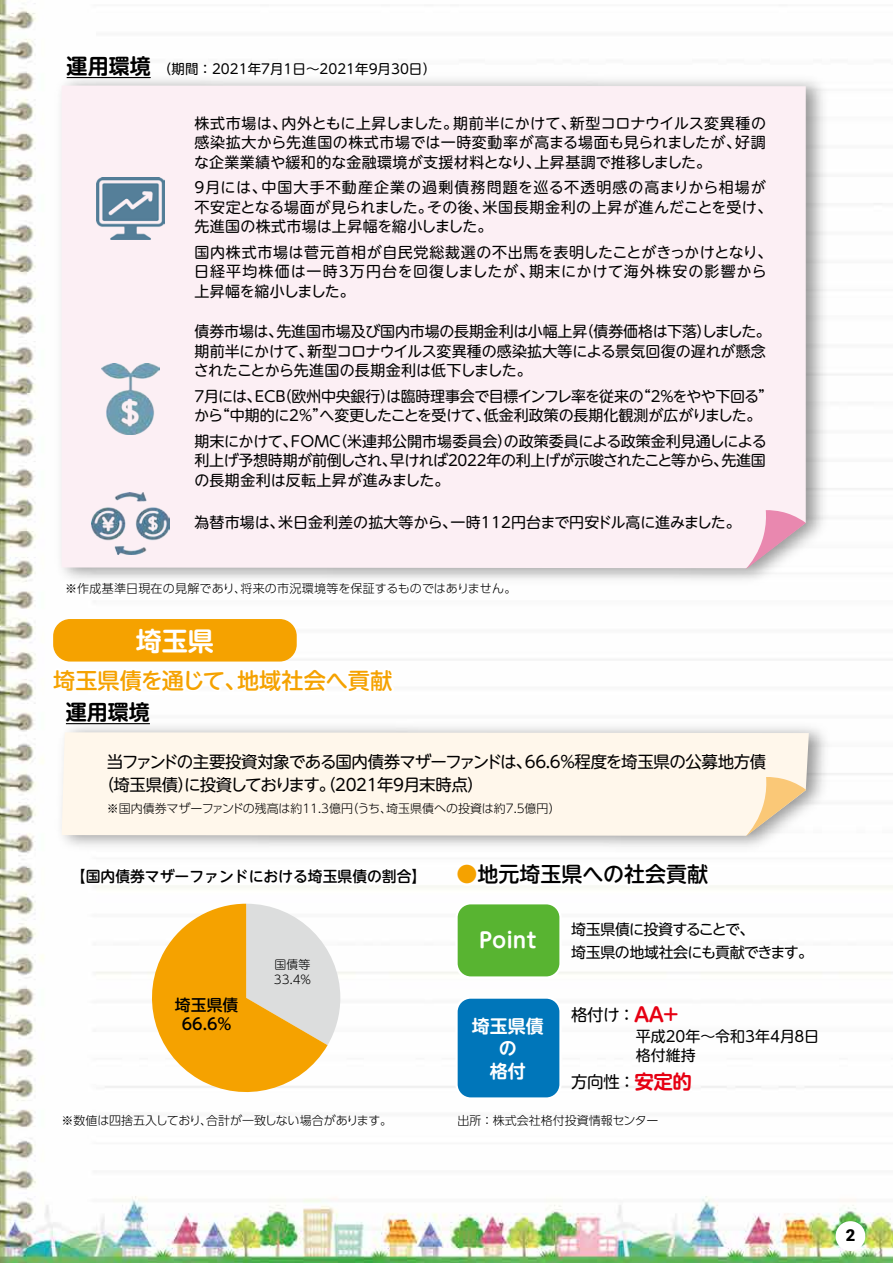
<style>
.page{position:relative;width:893px;height:1263px;background:#fff}
.page>*{position:absolute;margin:0;border:0;box-sizing:border-box;transform-origin:0 0}
.t1{font:700 26.1px "UD Shin M Go Pro De";color:#fff}
.t2{font:500 22.2px "UD Shin M Go Pro";color:#f5a200}
.t3{font:500 21px "UD Shin M Go Pro";color:#000}
.t4{font:700 21px "UD Shin M Go Pro De";color:#000}
.t5{font:700 21px "UD Shin M Go Pro De";color:#fff}
.t6{font:700 18px/22.5px "UD Shin M Go Pro De";color:#fff;text-align:center}
.t7{font:16.5px/22.5px "UD Shin M Go Pro";letter-spacing:-.03em;color:#000}
.t8{font:900 16.5px "Roboto";color:#000}
.t9{font:500 15.9px/18.9px "UD Shin M Go Pro";color:#000;text-align:center}
.t10{font:15px/19.5px "UD Shin M Go Pro";color:#000}
.t11{font:15px/19.5px "UD Shin M Go Pro";letter-spacing:.025em;color:#000}
.t12{font:15px/19.5px "UD Shin M Go Pro";letter-spacing:.05em;color:#000}
.t13{font:15px/22.5px "UD Shin M Go Pro";letter-spacing:-.05em;color:#000}
.t14{font:500 15px "UD Shin M Go Pro";color:#000}
.t15{font:13.5px "UD Shin M Go Pro";color:#000}
.t16{font:300 12px "UD Shin Go Pro";color:#000}
.t17{font:300 11.85px/14.9px "UD Shin M Go Pro";color:#000}
.s1{color:#f5a200}
.s2{font-family:"UD Shin M Go Pro De";font-weight:700;font-size:19.5px;color:#e60012}
</style>
<div class="page">
<img style="left:0;top:0;width:893px;height:1263px">
<img style="left:51px;top:68px;width:783px;height:522px">
<div style="left:62px;top:86px;width:744px;height:482px;background:#fceff4"></div>
<svg style="left:745px;top:510px;width:61px;height:60px"></svg>
<svg style="left:455px;top:902px;width:107px;height:77px;background:#6dbd4b"></svg>
<svg style="left:455px;top:996px;width:107px;height:104px;background:#1c85c1"></svg>
<svg style="left:49px;top:650px;width:347px;height:47px"></svg>
<div style="left:455px;top:863px;width:24px;height:23px;border:4px solid #fff;border-radius:50%"></div>
<svg style="left:473px;top:857px;width:239px;height:33px"></svg>
<div style="left:53px;top:619px;width:244px;height:42px;background:#f5a200;border-radius:17px"></div>
<img style="left:51px;top:715px;width:786px;height:142px">
<div style="left:62px;top:732px;width:747px;height:104px;background:#fff7eb"></div>
<img style="left:91px;top:492px;width:78px;height:62px">
<img style="left:96px;top:178px;width:68px;height:61px">
<img style="left:101px;top:363px;width:58px;height:71px">
<svg style="left:746px;top:777px;width:60px;height:59px;background:#efdcbe"></svg>
<hr style="left:67px;top:77px;width:84px;height:1px;background:#000">
<hr style="left:66px;top:723px;width:84px;height:1px;background:#000">
<svg style="left:78px;top:738px;width:341px;height:367px"></svg>
<div style="left:836px;top:1221px;width:29px;height:30px;background:#fff;border-radius:50%"></div>
<h3 class="t4" style="left:67px;top:49px;width:85px">運用環境</h3>
<p class="t15" style="left:158px;top:58px;width:279px">（期間：2021年7月1日～2021年9月30日）</p>
<p class="t10" style="left:194px;top:113px;width:573px;text-align:justify">株式市場は、内外ともに上昇しました。期前半にかけて、新型コロナウイルス変異種の感染拡大から先進国の株式市場では一時変動率が高まる場面も見られましたが、好調な企業業績や緩和的な金融環境が支援材料となり、上昇基調で推移しました。</p>
<p class="t11" style="left:194px;top:177px;width:579px">9月には、中国大手不動産企業の過剰債務問題を巡る不透明感の高まりから相場が不安定となる場面が見られました。その後、米国長期金利の上昇が進んだことを受け、先進国の株式市場は上昇幅を縮小しました。</p>
<p class="t12" style="left:194px;top:242px;width:580px">国内株式市場は菅元首相が自民党総裁選の不出馬を表明したことがきっかけとなり、日経平均株価は一時3万円台を回復しましたが、期末にかけて海外株安の影響から上昇幅を縮小しました。</p>
<p class="t10" style="left:194px;top:321px;width:578px">債券市場は、先進国市場及び国内市場の長期金利は小幅上昇（債券価格は下落）しました。期前半にかけて、新型コロナウイルス変異種の感染拡大等による景気回復の遅れが懸念されたことから先進国の長期金利は低下しました。</p>
<p class="t10" style="left:194px;top:386px;width:581px">7月には、ECB（欧州中央銀行）は臨時理事会で目標インフレ率を従来の“2%をやや下回る”から“中期的に2%”へ変更したことを受けて、低金利政策の長期化観測が広がりました。</p>
<p class="t10" style="left:194px;top:431px;width:574px;text-align:justify">期末にかけて、FOMC（米連邦公開市場委員会）の政策委員による政策金利見通しによる利上げ予想時期が前倒しされ、早ければ2022年の利上げが示唆されたこと等から、先進国の長期金利は反転上昇が進みました。</p>
<p class="t10" style="left:194px;top:512px;width:548px">為替市場は、米日金利差の拡大等から、一時112円台まで円安ドル高に進みました。</p>
<p class="t16" style="left:65px;top:579px;width:453px">※作成基準日現在の見解であり、将来の市況環境等を保証するものではありません。</p>
<h1 class="t1" style="left:136px;top:619px;width:80px">埼玉県</h1>
<h2 class="t2" style="left:53px;top:662px;width:341px">埼玉県債を通じて、地域社会へ貢献</h2>
<h3 class="t4" style="left:66px;top:695px;width:85px">運用環境</h3>
<p class="t7" style="left:98px;top:750px;width:670px;text-indent:9px">当ファンドの主要投資対象である国内債券マザーファンドは、66.6％程度を埼玉県の公募地方債（埼玉県債）に投資しております。（2021年9月末時点）</p>
<p class="t16" style="left:107px;top:799px;width:455px">※国内債券マザーファンドの残高は約11.3億円（うち、埼玉県債への投資は約7.5億円）</p>
<p class="t14" style="left:71px;top:864px;width:357px">【国内債券マザーファンドにおける埼玉県債の割合】</p>
<p class="t9" style="left:175px;top:995px;width:65px">埼玉県債<br>66.6%</p>
<p class="t17" style="left:274px;top:956px;width:39px">国債等<br>33.4%</p>
<p class="t16" style="left:62px;top:1110px;width:332px">※数値は四捨五入しており、合計が一致しない場合があります。</p>
<h3 class="t3" style="left:456px;top:857px;width:253px"><span class="s1">●</span>地元埼玉県への社会貢献</h3>
<h3 class="t5" style="left:479px;top:923px;width:59px">Point</h3>
<p class="t6" style="left:472px;top:1014px;width:73px">埼玉県債の<br>格付</p>
<p class="t13" style="left:571px;top:917px;width:243px">埼玉県債に投資することで、<br>埼玉県の地域社会にも貢献できます。</p>
<p class="t7" style="left:571px;top:1002px;width:109px">格付け ：<span class="s2">AA+</span></p>
<p class="t10" style="left:636px;top:1026px;width:185px">平成20年～令和3年4月8日格付維持</p>
<p class="t7" style="left:571px;top:1070px;width:122px">方向性 ：<span class="s2">安定的</span></p>
<p class="t16" style="left:458px;top:1110px;width:202px">出所 ：株式会社格付投資情報センター</p>
<p class="t8" style="left:846px;top:1224px;width:11px">2</p>
</div>
